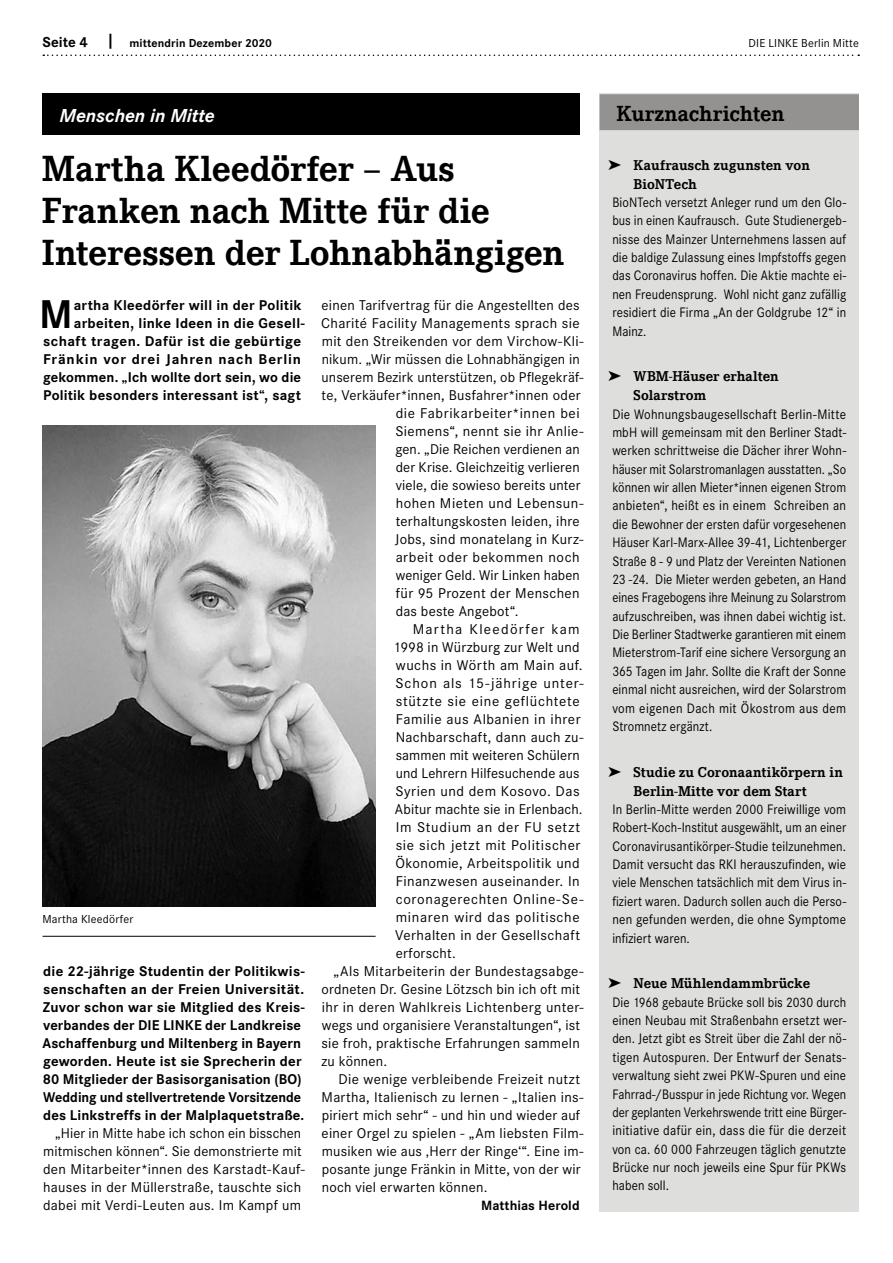
<style>
.page{position:relative;width:893px;height:1263px;background:#fff}
.page>*{position:absolute;margin:0;border:0;box-sizing:border-box;transform-origin:0 0}
.t1{font:700 41.7px "Corporate S";color:#000}
.t2{font:700 37.5px/42px "Corporate E";color:#000}
.t3{font:700 22.5px "Corporate E";color:#000}
.t4{font:italic 700 19.5px "Corporate S";letter-spacing:-.005em;color:#fff}
.t5{font:14.7px/18px "Corporate S";letter-spacing:.02em;color:#000;text-align:center}
.t6{font:700 14.7px/18px "Corporate S";letter-spacing:.015em;color:#000;text-align:right}
.t7{font:700 14.7px/18.9px "Corporate E";letter-spacing:.01em;color:#000}
.t8{font:14.7px "Corporate S";letter-spacing:.045em;color:#000}
.t9{font:14.7px "Corporate S";letter-spacing:.04em;color:#000}
.t10{font:14.7px "Corporate S";letter-spacing:.06em;color:#000}
.t11{font:14.7px "Corporate S";letter-spacing:.085em;color:#000}
.t12{font:14.25px/18.3px "Corporate S";letter-spacing:.01em;color:#000;text-align:justify;scale:.92 1}
.t13{font:14.25px/18.3px "Corporate S";letter-spacing:.01em;color:#000;text-align:justify;scale:.9 1}
.t14{font:14.25px/18.3px "Corporate S";letter-spacing:.01em;color:#000;text-align:justify;scale:.91 1}
.t15{font:700 13.95px "Corporate S";letter-spacing:.005em;color:#000}
.t16{font:12px "Corporate S";letter-spacing:.015em;color:#000}
.t17{font:700 12px "Corporate S";letter-spacing:.01em;color:#000}
.s1{font-size:15px}
</style>
<div class="page">
<svg style="left:43px;top:55px;width:816px;height:1px"></svg>
<div style="left:43px;top:94px;width:537px;height:41px;background:#000"></div>
<hr style="left:43px;top:936px;width:333px;height:1px;background:#000">
<img style="left:43px;top:425px;width:333px;height:481px">
<div style="left:600px;top:94px;width:259px;height:1118px;background:#dededd"></div>
<div style="left:600px;top:94px;width:259px;height:36px;background:#949290"></div>
<p class="t17" style="left:43px;top:36px;width:231px"><span class="s1">Seite 4 |</span> mittendrin Dezember 2020</p>
<p class="t16" style="left:749px;top:36px;width:112px">DIE LINKE Berlin Mitte</p>
<h3 class="t4" style="left:60px;top:103px;width:157px">Menschen in Mitte</h3>
<h2 class="t2" style="left:42px;top:148px;width:524px">Martha Kleedörfer – Aus<br>Franken nach Mitte für die<br>Interessen der Lohnabhängigen</h2>
<h1 class="t1" style="left:39px;top:290px;width:35px">M</h1>
<p class="t6" style="left:43px;top:296px;width:263px">artha Kleedörfer will in der Politik arbeiten, linke Ideen in die Gesell&shy;schaft tragen. Dafür ist die gebürtige Fränkin vor drei Jahren nach Berlin gekommen. „Ich wollte dort sein, wo die Politik besonders interessant ist“, sagt</p>
<p class="t5" style="left:322px;top:296px;width:260px">einen Tarifvertrag für die Angestellten des</p>
<p class="t5" style="left:321px;top:314px;width:260px">Charité Facility Managements sprach sie</p>
<p class="t5" style="left:322px;top:332px;width:263px">mit den Streikenden vor dem Virchow-Kli-</p>
<p class="t5" style="left:322px;top:350px;width:259px">nikum. „Wir müssen die Lohnabhängigen in</p>
<p class="t5" style="left:322px;top:368px;width:263px">unserem Bezirk unterstützen, ob Pflegekräf-</p>
<p class="t5" style="left:322px;top:386px;width:260px">te, Verkäufer*innen, Busfahrer*innen oder</p>
<p class="t5" style="left:396px;top:404px;width:186px">die Fabrikarbeiter*innen bei</p>
<p class="t5" style="left:395px;top:422px;width:190px">Siemens“, nennt sie ihr Anlie-</p>
<p class="t5" style="left:395px;top:440px;width:186px">gen. „Die Reichen verdienen an</p>
<p class="t5" style="left:396px;top:458px;width:186px">der Krise. Gleichzeitig verlieren</p>
<p class="t5" style="left:396px;top:476px;width:186px">viele, die sowieso bereits unter</p>
<p class="t5" style="left:396px;top:494px;width:189px">hohen Mieten und Lebensun-</p>
<p class="t5" style="left:396px;top:512px;width:186px">terhaltungskosten leiden, ihre</p>
<p class="t5" style="left:395px;top:530px;width:190px">Jobs, sind monatelang in Kurz-</p>
<p class="t5" style="left:396px;top:548px;width:186px">arbeit oder bekommen noch</p>
<p class="t5" style="left:396px;top:566px;width:185px">weniger Geld. Wir Linken haben</p>
<p class="t5" style="left:396px;top:584px;width:185px">für 95 Prozent der Menschen</p>
<p class="t5" style="left:396px;top:602px;width:124px">das beste Angebot“.</p>
<p class="t11" style="left:413px;top:621px;width:168px">Martha Kleedörfer kam</p>
<p class="t5" style="left:393px;top:638px;width:188px">1998 in Würzburg zur Welt und</p>
<p class="t5" style="left:396px;top:656px;width:188px">wuchs in Wörth am Main auf.</p>
<p class="t10" style="left:395px;top:675px;width:190px">Schon als 15-jährige unter-</p>
<p class="t8" style="left:396px;top:693px;width:186px">stützte sie eine geflüchtete</p>
<p class="t5" style="left:396px;top:710px;width:186px">Familie aus Albanien in ihrer</p>
<p class="t5" style="left:396px;top:728px;width:189px">Nachbarschaft, dann auch zu-</p>
<p class="t5" style="left:396px;top:746px;width:186px">sammen mit weiteren Schülern</p>
<p class="t5" style="left:396px;top:764px;width:185px">und Lehrern Hilfesuchende aus</p>
<p class="t5" style="left:395px;top:782px;width:186px">Syrien und dem Kosovo. Das</p>
<p class="t5" style="left:395px;top:800px;width:189px">Abitur machte sie in Erlenbach.</p>
<p class="t8" style="left:396px;top:819px;width:186px">Im Studium an der FU setzt</p>
<p class="t9" style="left:396px;top:837px;width:186px">sie sich jetzt mit Politischer</p>
<p class="t5" style="left:395px;top:854px;width:186px">Ökonomie, Arbeitspolitik und</p>
<p class="t5" style="left:396px;top:872px;width:186px">Finanzwesen auseinander. In</p>
<p class="t8" style="left:396px;top:891px;width:189px">coronagerechten Online-Se-</p>
<p class="t8" style="left:396px;top:909px;width:185px">minaren wird das politische</p>
<p class="t5" style="left:395px;top:926px;width:186px">Verhalten in der Gesellschaft</p>
<p class="t5" style="left:396px;top:944px;width:62px">erforscht.</p>
<p class="t5" style="left:334px;top:962px;width:251px">„Als Mitarbeiterin der Bundestagsabge-</p>
<p class="t5" style="left:322px;top:980px;width:260px">ordneten Dr. Gesine Lötzsch bin ich oft mit</p>
<p class="t5" style="left:322px;top:998px;width:263px">ihr in deren Wahlkreis Lichtenberg unter-</p>
<p class="t5" style="left:322px;top:1016px;width:260px">wegs und organisiere Veranstaltungen“, ist</p>
<p class="t5" style="left:322px;top:1034px;width:260px">sie froh, praktische Erfahrungen sammeln</p>
<p class="t5" style="left:321px;top:1052px;width:67px">zu können.</p>
<p class="t5" style="left:339px;top:1070px;width:243px">Die wenige verbleibende Freizeit nutzt</p>
<p class="t5" style="left:322px;top:1088px;width:263px">Martha, Italienisch zu lernen - „Italien ins-</p>
<p class="t5" style="left:322px;top:1106px;width:260px">piriert mich sehr“ - und hin und wieder auf</p>
<p class="t5" style="left:322px;top:1124px;width:263px">einer Orgel zu spielen - „Am liebsten Film-</p>
<p class="t5" style="left:322px;top:1142px;width:263px">musiken wie aus ‚Herr der Ringe‘“. Eine im-</p>
<p class="t5" style="left:322px;top:1160px;width:260px">posante junge Fränkin in Mitte, von der wir</p>
<p class="t5" style="left:322px;top:1178px;width:167px">noch viel erwarten können.</p>
<p class="t15" style="left:481px;top:1197px;width:100px">Matthias Herold</p>
<p class="t16" style="left:43px;top:913px;width:92px">Martha Kleedörfer</p>
<p class="t6" style="left:42px;top:962px;width:264px;text-align:left">die 22-jährige Studentin der Politikwis&shy;senschaften an der Freien Universität.<br>Zuvor schon war sie Mitglied des Kreis&shy;verbandes der DIE LINKE der Landkreise Aschaffenburg und Miltenberg in Bayern geworden. Heute ist sie Sprecherin der 80 Mitglieder der Basisorganisation (BO)<br>Wedding und stellvertretende Vorsitzende des Linkstreffs in der Malplaquetstraße.</p>
<p class="t5" style="left:43px;top:1124px;width:263px">„Hier in Mitte habe ich schon ein bisschen mitmischen können“. Sie demonstrierte mit den Mitarbeiter*innen des Karstadt-Kauf&shy;hauses in der Müllerstraße, tauschte sich dabei mit Verdi-Leuten aus. Im Kampf um</p>
<h3 class="t3" style="left:617px;top:100px;width:170px">Kurznachrichten</h3>
<p class="t7" style="left:634px;top:156px;width:178px;text-indent:-26px">➤ Kaufrausch zugunsten von<br>BioNTech</p>
<p class="t13" style="left:612px;top:193px;width:261px">BioNTech versetzt Anleger rund um den Glo&shy;bus in einen Kaufrausch. Gute Studienergeb&shy;nisse des Mainzer Unternehmens lassen auf die baldige Zulassung eines Impfstoffs gegen das Coronavirus hoffen. Die Aktie machte ei&shy;nen Freudensprung. Wohl nicht ganz zufällig residiert die Firma „An der Goldgrube 12“ in Mainz.</p>
<p class="t7" style="left:634px;top:367px;width:147px;text-indent:-26px">➤ WBM-Häuser erhalten<br>Solarstrom</p>
<p class="t12" style="left:612px;top:405px;width:256px">Die Wohnungsbaugesellschaft Berlin-Mitte mbH will gemeinsam mit den Berliner Stadt&shy;werken schrittweise die Dächer ihrer Wohn&shy;häuser mit Solarstromanlagen ausstatten. „So können wir allen Mieter*innen eigenen Strom anbieten“, heißt es in einem Schreiben an die Bewohner der ersten dafür vorgesehenen Häuser Karl-Marx-Allee 39-41, Lichtenberger Straße 8 - 9 und Platz der Vereinten Nationen 23 -24. Die Mieter werden gebeten, an Hand eines Fragebogens ihre Meinung zu Solarstrom aufzuschreiben, was ihnen dabei wichtig ist.<br>Die Berliner Stadtwerke garantieren mit einem Mieterstrom-Tarif eine sichere Versorgung an 365 Tagen im Jahr. Sollte die Kraft der Sonne einmal nicht ausreichen, wird der Solarstrom vom eigenen Dach mit Ökostrom aus dem Stromnetz ergänzt.</p>
<p class="t7" style="left:634px;top:762px;width:211px;text-indent:-26px">➤ Studie zu Coronaantikörpern in<br>Berlin-Mitte vor dem Start</p>
<p class="t14" style="left:612px;top:800px;width:258px">In Berlin-Mitte werden 2000 Freiwillige vom Robert-Koch-Institut ausgewählt, um an einer Coronavirusantikörper-Studie teilzunehmen.<br>Damit versucht das RKI herauszufinden, wie viele Menschen tatsächlich mit dem Virus in&shy;fiziert waren. Dadurch sollen auch die Perso&shy;nen gefunden werden, die ohne Symptome infiziert waren.</p>
<p class="t7" style="left:608px;top:974px;width:204px">➤ Neue Mühlendammbrücke</p>
<p class="t13" style="left:612px;top:993px;width:261px">Die 1968 gebaute Brücke soll bis 2030 durch einen Neubau mit Straßenbahn ersetzt wer&shy;den. Jetzt gibt es Streit über die Zahl der nö&shy;tigen Autospuren. Der Entwurf der Senats&shy;verwaltung sieht zwei PKW-Spuren und eine Fahrrad-/Busspur in jede Richtung vor. Wegen der geplanten Verkehrswende tritt eine Bürger&shy;initiative dafür ein, dass die für die derzeit von ca. 60 000 Fahrzeugen täglich genutzte Brücke nur noch jeweils eine Spur für PKWs haben soll.</p>
</div>
